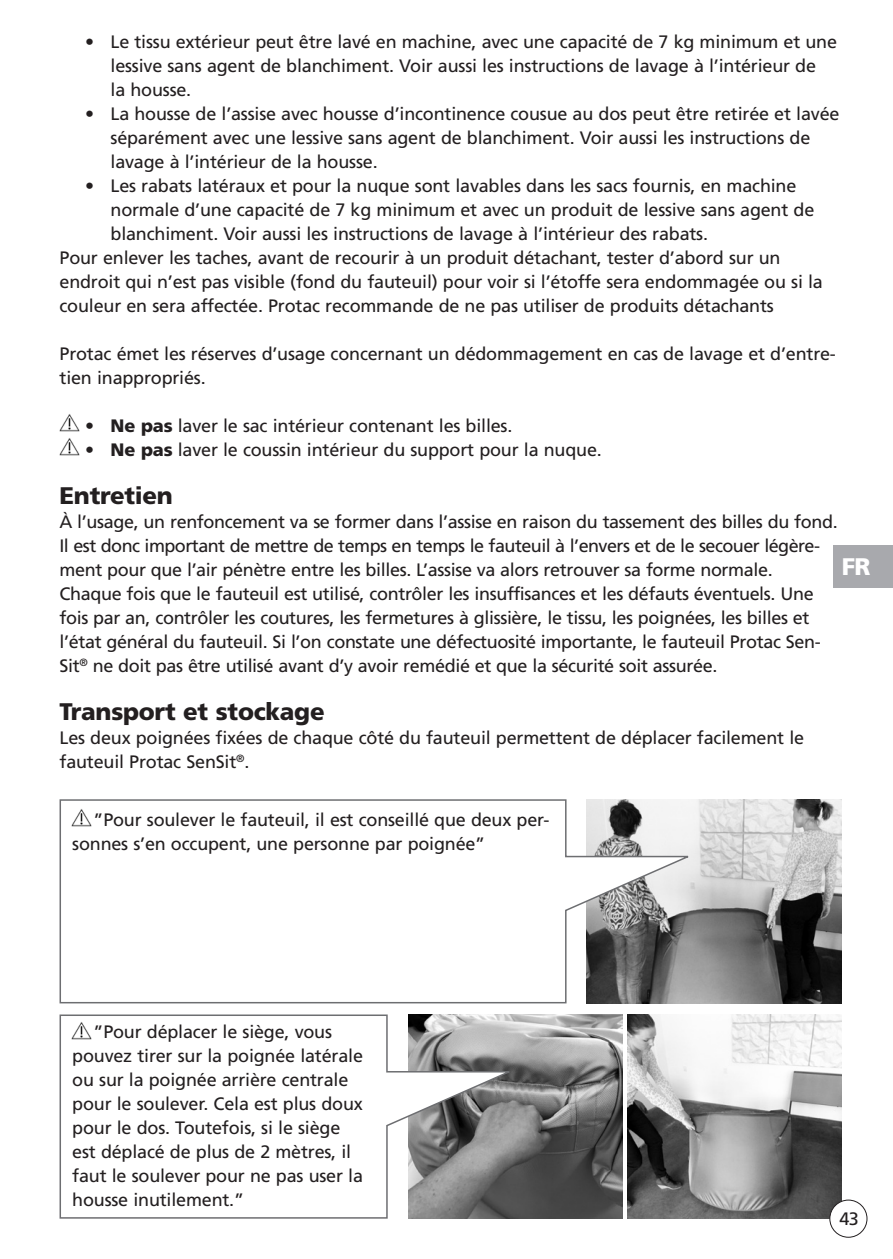
<style>
.page{position:relative;width:893px;height:1259px;background:#fff}
.page>*{position:absolute;margin:0;border:0;box-sizing:border-box;transform-origin:0 0}
.t1{font:900 24px "Frutiger";letter-spacing:-.01em;color:#231f20}
.t2{font:900 24px "Frutiger";color:#fff}
.t3{font:18px/24px "Frutiger";letter-spacing:-.01em;color:#231f20}
.s1{font-weight:900}
</style>
<div class="page">
<img style="left:60px;top:414px;width:20px;height:18px">
<img style="left:60px;top:438px;width:20px;height:18px">
<div style="left:833px;top:545px;width:60px;height:42px;background:#a8a9ad"></div>
<img style="left:516px;top:1014px;width:107px;height:204px">
<img style="left:627px;top:1014px;width:215px;height:204px">
<svg style="left:59px;top:1014px;width:457px;height:205px"></svg>
<img style="left:695px;top:799px;width:147px;height:204px">
<svg style="left:59px;top:799px;width:636px;height:205px"></svg>
<img style="left:71px;top:807px;width:21px;height:21px">
<img style="left:71px;top:1020px;width:21px;height:20px">
<div style="left:830px;top:1200px;width:37px;height:37px;background:#fff;border-radius:50%"></div>
<div style="left:829px;top:1199px;width:38px;height:38px;border:1px solid #231f20;border-radius:50%"></div>
<p class="t3" style="left:111px;top:31px;width:728px;text-indent:-26px">• Le tissu extérieur peut être lavé en machine, avec une capacité de 7 kg minimum et une lessive sans agent de blanchiment. Voir aussi les instructions de lavage à l’intérieur de<br>la housse.</p>
<p class="t3" style="left:111px;top:103px;width:730px;text-indent:-26px">• La housse de l’assise avec housse d’incontinence cousue au dos peut être retirée et lavée séparément avec une lessive sans agent de blanchiment. Voir aussi les instructions de lavage à l’intérieur de la housse.</p>
<p class="t3" style="left:85px;top:175px;width:713px">• Les rabats latéraux et pour la nuque sont lavables dans les sacs fournis, en machine</p>
<p class="t3" style="left:111px;top:199px;width:705px">normale d’une capacité de 7 kg minimum et avec un produit de lessive sans agent de</p>
<p class="t3" style="left:111px;top:223px;width:599px">blanchiment. Voir aussi les instructions de lavage à l’intérieur des rabats.</p>
<p class="t3" style="left:60px;top:247px;width:723px">Pour enlever les taches, avant de recourir à un produit détachant, tester d’abord sur un</p>
<p class="t3" style="left:60px;top:271px;width:765px">endroit qui n’est pas visible (fond du fauteuil) pour voir si l’étoffe sera endommagée ou si la</p>
<p class="t3" style="left:60px;top:295px;width:716px">couleur en sera affectée. Protac recommande de ne pas utiliser de produits détachants</p>
<p class="t3" style="left:60px;top:343px;width:778px">Protac émet les réserves d’usage concernant un dédommagement en cas de lavage et d’entre&shy;tien inappropriés.</p>
<p class="t3" style="left:85px;top:415px;width:429px"><span class="s1">• Ne pas</span> laver le sac intérieur contenant les billes.</p>
<p class="t3" style="left:85px;top:439px;width:518px"><span class="s1">• Ne pas</span> laver le coussin intérieur du support pour la nuque.</p>
<h1 class="t1" style="left:60px;top:485px;width:115px">Entretien</h1>
<p class="t3" style="left:60px;top:511px;width:780px">À l’usage, un renfoncement va se former dans l’assise en raison du tassement des billes du fond.<br>Il est donc important de mettre de temps en temps le fauteuil à l’envers et de le secouer légère&shy;ment pour que l’air pénètre entre les billes. L’assise va alors retrouver sa forme normale.<br>Chaque fois que le fauteuil est utilisé, contrôler les insuffisances et les défauts éventuels. Une fois par an, contrôler les coutures, les fermetures à glissière, le tissu, les poignées, les billes et l’état général du fauteuil. Si l’on constate une défectuosité importante, le fauteuil Protac Sen-Sit<sup>®</sup> ne doit pas être utilisé avant d’y avoir remédié et que la sécurité soit assurée.</p>
<h1 class="t1" style="left:60px;top:701px;width:267px">Transport et stockage</h1>
<p class="t3" style="left:60px;top:727px;width:746px">Les deux poignées fixées de chaque côté du fauteuil permettent de déplacer facilement le fauteuil Protac SenSit<sup>®</sup>.</p>
<h1 class="t2" style="left:842px;top:556px;width:30px">FR</h1>
<p class="t3" style="left:72px;top:808px;width:479px;text-indent:21px">”Pour soulever le fauteuil, il est conseillé que deux per&shy;sonnes s’en occupent, une personne par poignée”</p>
<p class="t3" style="left:72px;top:1021px;width:292px;text-indent:21px">”Pour déplacer le siège, vous pouvez tirer sur la poignée latérale ou sur la poignée arrière centrale pour le soulever. Cela est plus doux pour le dos. Toutefois, si le siège est déplacé de plus de 2 mètres, il faut le soulever pour ne pas user la housse inutilement.”</p>
<p class="t3" style="left:839px;top:1208px;width:21px">43</p>
</div>
